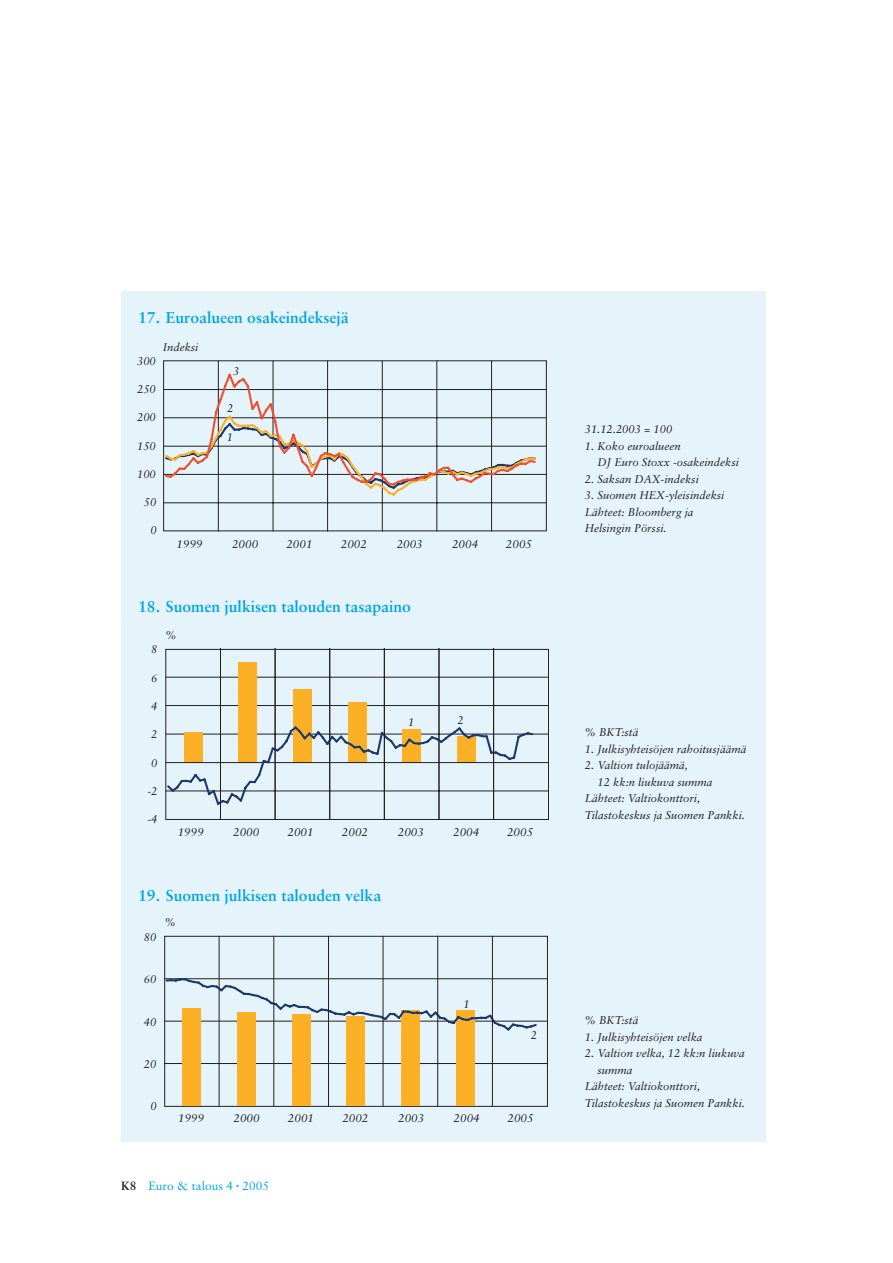
<style>
.page{position:relative;width:893px;height:1263px;background:#fff}
.page>*{position:absolute;margin:0;border:0;box-sizing:border-box;transform-origin:0 0}
.t1{font:700 15.75px "Sabon";color:#00a4e6}
.t2{font:12px "Sabon";color:#00a4e6}
.t3{font:italic 11.25px/16.5px "Sabon";color:#231f20}
.t4{font:italic 11.25px "Sabon";color:#231f20;scale:1.05 1}
.s1{font-weight:700;color:#231f20}
.s2{font-size:6px}
</style>
<div class="page">
<div style="left:121px;top:291px;width:644px;height:851px;background:#e5f3fb"></div>
<hr style="left:164px;top:503px;width:382px;height:1px;background:#231f20">
<hr style="left:164px;top:474px;width:382px;height:1px;background:#231f20">
<hr style="left:164px;top:446px;width:382px;height:1px;background:#231f20">
<hr style="left:164px;top:418px;width:382px;height:1px;background:#231f20">
<hr style="left:164px;top:389px;width:382px;height:1px;background:#231f20">
<hr style="left:218px;top:361px;width:1px;height:170px;background:#231f20">
<hr style="left:273px;top:361px;width:1px;height:170px;background:#231f20">
<hr style="left:327px;top:361px;width:1px;height:170px;background:#231f20">
<hr style="left:382px;top:361px;width:1px;height:170px;background:#231f20">
<hr style="left:437px;top:361px;width:1px;height:170px;background:#231f20">
<hr style="left:491px;top:361px;width:1px;height:170px;background:#231f20">
<svg style="left:163px;top:372px;width:374px;height:126px"></svg>
<div style="left:165px;top:649px;width:384px;height:171px;border:1px solid #231f20"></div>
<hr style="left:166px;top:791px;width:382px;height:1px;background:#231f20">
<hr style="left:166px;top:734px;width:382px;height:1px;background:#231f20">
<hr style="left:166px;top:705px;width:382px;height:1px;background:#231f20">
<hr style="left:166px;top:677px;width:382px;height:1px;background:#231f20">
<div style="left:239px;top:662px;width:18px;height:101px;background:#fbb026"></div>
<div style="left:293px;top:689px;width:18px;height:74px;background:#fbb026"></div>
<div style="left:348px;top:702px;width:18px;height:61px;background:#fbb026"></div>
<hr style="left:166px;top:762px;width:382px;height:1px;background:#231f20">
<svg style="left:165px;top:725px;width:370px;height:82px"></svg>
<hr style="left:220px;top:649px;width:1px;height:170px;background:#231f20">
<hr style="left:275px;top:649px;width:1px;height:170px;background:#231f20">
<hr style="left:329px;top:649px;width:1px;height:170px;background:#231f20">
<hr style="left:384px;top:649px;width:1px;height:170px;background:#231f20">
<hr style="left:439px;top:649px;width:1px;height:170px;background:#231f20">
<hr style="left:493px;top:649px;width:1px;height:170px;background:#231f20">
<div style="left:164px;top:936px;width:384px;height:171px;border:1px solid #231f20"></div>
<hr style="left:164px;top:1063px;width:383px;height:1px;background:#231f20">
<hr style="left:164px;top:1021px;width:383px;height:1px;background:#231f20">
<hr style="left:164px;top:979px;width:383px;height:1px;background:#231f20">
<div style="left:183px;top:1008px;width:18px;height:98px;background:#fbb026"></div>
<div style="left:237px;top:1012px;width:18px;height:94px;background:#fbb026"></div>
<div style="left:292px;top:1014px;width:18px;height:92px;background:#fbb026"></div>
<div style="left:347px;top:1016px;width:18px;height:90px;background:#fbb026"></div>
<div style="left:401px;top:1011px;width:18px;height:95px;background:#fbb026"></div>
<div style="left:456px;top:1011px;width:18px;height:95px;background:#fbb026"></div>
<svg style="left:164px;top:977px;width:374px;height:55px"></svg>
<hr style="left:219px;top:936px;width:1px;height:170px;background:#231f20">
<hr style="left:274px;top:936px;width:1px;height:170px;background:#231f20">
<hr style="left:328px;top:936px;width:1px;height:170px;background:#231f20">
<hr style="left:383px;top:936px;width:1px;height:170px;background:#231f20">
<hr style="left:437px;top:936px;width:1px;height:170px;background:#231f20">
<hr style="left:492px;top:936px;width:1px;height:170px;background:#231f20">
<h1 class="t1" style="left:138px;top:311px;width:212px">17. Euroalueen osakeindeksejä</h1>
<p class="t3" style="left:163px;top:340px;width:37px">Indeksi</p>
<p class="t3" style="left:137px;top:354px;width:20px">300</p>
<p class="t3" style="left:137px;top:382px;width:20px">250</p>
<p class="t3" style="left:137px;top:410px;width:20px">200</p>
<p class="t3" style="left:137px;top:438px;width:20px">150</p>
<p class="t3" style="left:137px;top:467px;width:20px">100</p>
<p class="t3" style="left:144px;top:495px;width:14px">50</p>
<p class="t3" style="left:150px;top:523px;width:8px">0</p>
<p class="t3" style="left:233px;top:364px;width:8px">3</p>
<p class="t3" style="left:227px;top:401px;width:8px">2</p>
<p class="t3" style="left:227px;top:429px;width:8px">1</p>
<p class="t4" style="left:177px;top:539px;width:26px">1999</p>
<p class="t4" style="left:232px;top:539px;width:26px">2000</p>
<p class="t4" style="left:286px;top:539px;width:26px">2001</p>
<p class="t4" style="left:341px;top:539px;width:26px">2002</p>
<p class="t4" style="left:397px;top:539px;width:26px">2003</p>
<p class="t4" style="left:452px;top:539px;width:26px">2004</p>
<p class="t4" style="left:506px;top:539px;width:26px">2005</p>
<h1 class="t1" style="left:138px;top:600px;width:274px">18. Suomen julkisen talouden tasapaino</h1>
<p class="t3" style="left:151px;top:642px;width:8px">8</p>
<p class="t3" style="left:151px;top:671px;width:8px">6</p>
<p class="t3" style="left:151px;top:699px;width:8px">4</p>
<p class="t3" style="left:151px;top:727px;width:8px">2</p>
<p class="t3" style="left:151px;top:755px;width:8px">0</p>
<p class="t3" style="left:147px;top:784px;width:12px">-2</p>
<p class="t3" style="left:147px;top:812px;width:12px">-4</p>
<p class="t3" style="left:165px;top:628px;width:13px">%</p>
<p class="t3" style="left:408px;top:715px;width:8px">1</p>
<p class="t3" style="left:457px;top:713px;width:8px">2</p>
<p class="t4" style="left:178px;top:828px;width:26px">1999</p>
<p class="t4" style="left:233px;top:828px;width:26px">2000</p>
<p class="t4" style="left:287px;top:828px;width:26px">2001</p>
<p class="t4" style="left:342px;top:828px;width:26px">2002</p>
<p class="t4" style="left:398px;top:828px;width:26px">2003</p>
<p class="t4" style="left:453px;top:828px;width:26px">2004</p>
<p class="t4" style="left:507px;top:828px;width:26px">2005</p>
<h1 class="t1" style="left:138px;top:889px;width:244px">19. Suomen julkisen talouden velka</h1>
<p class="t3" style="left:144px;top:930px;width:14px">80</p>
<p class="t3" style="left:165px;top:915px;width:13px">%</p>
<p class="t3" style="left:144px;top:972px;width:14px">60</p>
<p class="t3" style="left:144px;top:1014px;width:14px">40</p>
<p class="t3" style="left:144px;top:1056px;width:14px">20</p>
<p class="t3" style="left:463px;top:996px;width:8px">1</p>
<p class="t3" style="left:531px;top:1028px;width:8px">2</p>
<p class="t3" style="left:151px;top:1098px;width:8px">0</p>
<p class="t4" style="left:178px;top:1113px;width:26px">1999</p>
<p class="t4" style="left:234px;top:1113px;width:26px">2000</p>
<p class="t4" style="left:288px;top:1113px;width:26px">2001</p>
<p class="t4" style="left:342px;top:1113px;width:26px">2002</p>
<p class="t4" style="left:398px;top:1113px;width:26px">2003</p>
<p class="t4" style="left:454px;top:1113px;width:26px">2004</p>
<p class="t4" style="left:507px;top:1113px;width:26px">2005</p>
<p class="t2" style="left:121px;top:1181px;width:149px"><span class="s1">K8</span> Euro &amp; talous 4 <span class="s2">•</span> 2005</p>
<p class="t3" style="left:585px;top:422px;width:89px">31.12.2003 = 100</p>
<p class="t3" style="left:597px;top:438px;width:143px;text-indent:-13px">1. Koko euroalueen<br>DJ Euro Stoxx -osakeindeksi</p>
<p class="t3" style="left:585px;top:471px;width:116px">2. Saksan DAX-indeksi</p>
<p class="t3" style="left:585px;top:488px;width:141px">3. Suomen HEX-yleisindeksi<br>Lähteet: Bloomberg ja<br>Helsingin Pörssi.</p>
<p class="t3" style="left:585px;top:725px;width:55px">% BKT:stä</p>
<p class="t3" style="left:585px;top:742px;width:163px">1. Julkisyhteisöjen rahoitusjäämä</p>
<p class="t3" style="left:585px;top:758px;width:105px">2. Valtion tulojäämä,</p>
<p class="t3" style="left:597px;top:775px;width:117px">12 kk:n liukuva summa</p>
<p class="t3" style="left:585px;top:791px;width:117px">Lähteet: Valtiokonttori,</p>
<p class="t3" style="left:585px;top:808px;width:162px">Tilastokeskus ja Suomen Pankki.</p>
<p class="t3" style="left:585px;top:1013px;width:55px">% BKT:stä</p>
<p class="t3" style="left:585px;top:1029px;width:119px">1. Julkisyhteisöjen velka</p>
<p class="t3" style="left:585px;top:1046px;width:162px">2. Valtion velka, 12 kk:n liukuva</p>
<p class="t3" style="left:597px;top:1062px;width:36px">summa</p>
<p class="t3" style="left:585px;top:1079px;width:117px">Lähteet: Valtiokonttori,</p>
<p class="t3" style="left:585px;top:1095px;width:162px">Tilastokeskus ja Suomen Pankki.</p>
</div>
